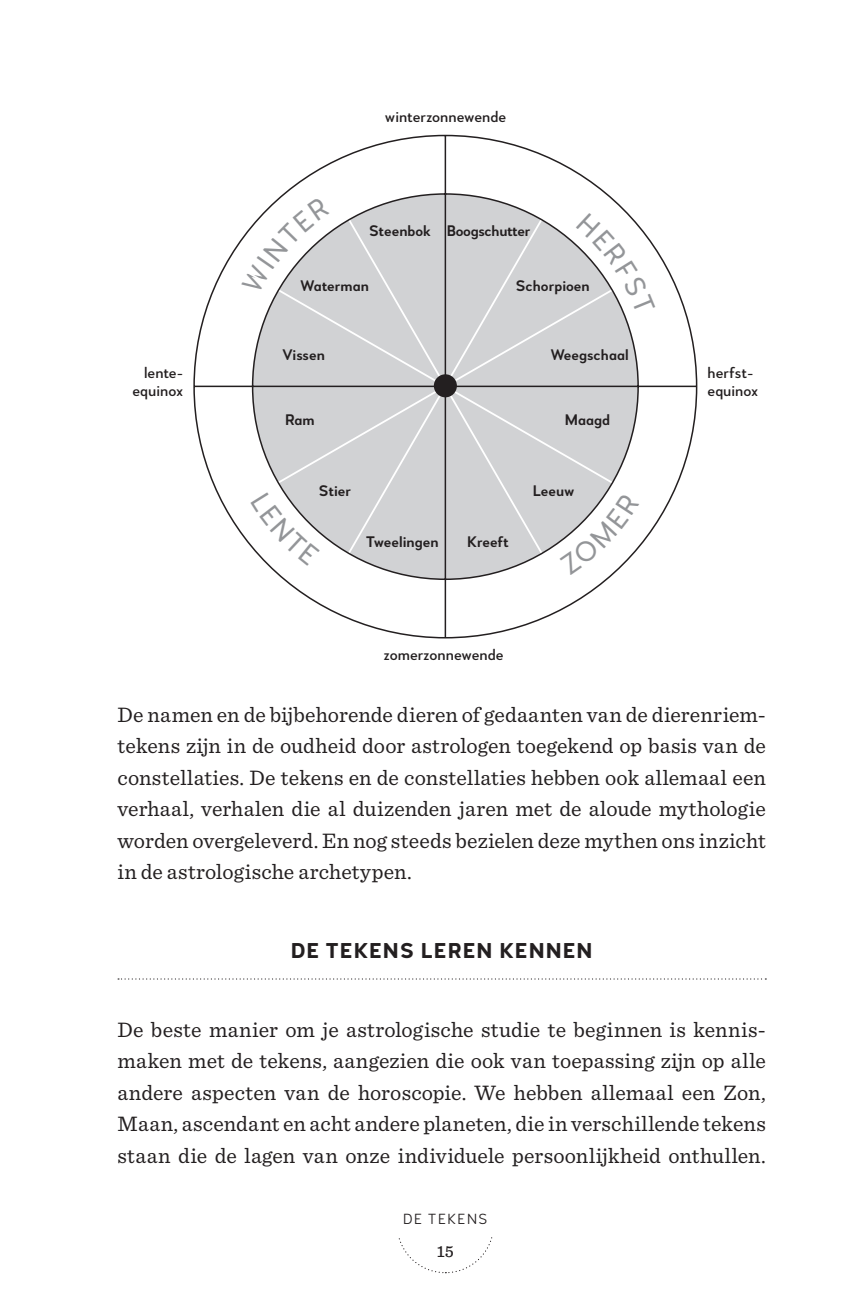
<style>
.page{position:relative;width:854px;height:1300px;background:#fff}
.page>*{position:absolute;margin:0;border:0;box-sizing:border-box;transform-origin:0 0}
.t1{font:22.05px/31.5px "Sentinel";letter-spacing:.005em;color:#231f20;text-align:justify}
.t2{font:700 21.38px "Woodford Bourne PRO";letter-spacing:.05em;color:#231f20}
.t3{font:500 16.88px "Sentinel";color:#231f20}
.t4{font:500 15.75px/18px "Woodford Bourne PRO";color:#231f20;text-align:right}
.t5{font:600 15.3px "Woodford Bourne PRO";color:#231f20}
.t6{font:600 15.3px "Woodford Bourne PRO";letter-spacing:-.02em;color:#231f20}
.t7{font:300 14.62px "Woodford Bourne PRO";color:#231f20}
</style>
<div class="page">
<svg style="left:398px;top:1237px;width:95px;height:37px"></svg>
<svg style="left:118px;top:978px;width:648px;height:2px"></svg>
<svg style="left:193px;top:134px;width:505px;height:505px"></svg>
<div style="left:434px;top:374px;width:23px;height:23px;background:#231f20;border-radius:50%"></div>
<svg style="left:241px;top:197px;width:88px;height:97px"></svg>
<svg style="left:576px;top:213px;width:79px;height:102px"></svg>
<svg style="left:250px;top:492px;width:70px;height:74px"></svg>
<svg style="left:559px;top:493px;width:80px;height:82px"></svg>
<p class="t4" style="left:385px;top:108px;width:123px">winterzonnewende</p>
<p class="t6" style="left:369px;top:222px;width:163px">Steenbok Boogschutter</p>
<p class="t5" style="left:300px;top:277px;width:70px">Waterman</p>
<p class="t5" style="left:516px;top:277px;width:75px">Schorpioen</p>
<p class="t5" style="left:282px;top:345px;width:44px">Vissen</p>
<p class="t5" style="left:550px;top:345px;width:80px">Weegschaal</p>
<p class="t4" style="left:132px;top:364px;width:52px">lente&shy;equinox</p>
<p class="t4" style="left:707px;top:364px;width:52px;text-align:left">herfst&shy;equinox</p>
<p class="t5" style="left:285px;top:410px;width:31px">Ram</p>
<p class="t5" style="left:319px;top:481px;width:34px">Stier</p>
<p class="t5" style="left:366px;top:532px;width:74px">Tweelingen</p>
<p class="t5" style="left:467px;top:532px;width:43px">Kreeft</p>
<p class="t5" style="left:564px;top:410px;width:47px">Maagd</p>
<p class="t5" style="left:532px;top:481px;width:43px">Leeuw</p>
<p class="t4" style="left:383px;top:646px;width:122px">zomerzonnewende</p>
<p class="t1" style="left:117px;top:697px;width:650px">De namen en de bijbehorende dieren of gedaanten van de dierenriem&shy;tekens zijn in de oudheid door astrologen toegekend op basis van de constellaties. De tekens en de constellaties hebben ook allemaal een verhaal, verhalen die al duizenden jaren met de aloude mythologie worden overgeleverd. En nog steeds bezielen deze mythen ons inzicht in de astrologische archetypen.</p>
<p class="t2" style="left:291px;top:937px;width:303px">DE TEKENS LEREN KENNEN</p>
<p class="t1" style="left:117px;top:1012px;width:650px">De beste manier om je astrologische studie te beginnen is kennis&shy;maken met de tekens, aangezien die ook van toepassing zijn op alle andere aspecten van de horoscopie. We hebben allemaal een Zon, Maan, ascendant en acht andere planeten, die in verschillende tekens staan die de lagen van onze individuele persoonlijkheid onthullen.</p>
<p class="t7" style="left:403px;top:1210px;width:65px">DE TEKENS</p>
<p class="t3" style="left:437px;top:1238px;width:18px">15</p>
</div>
